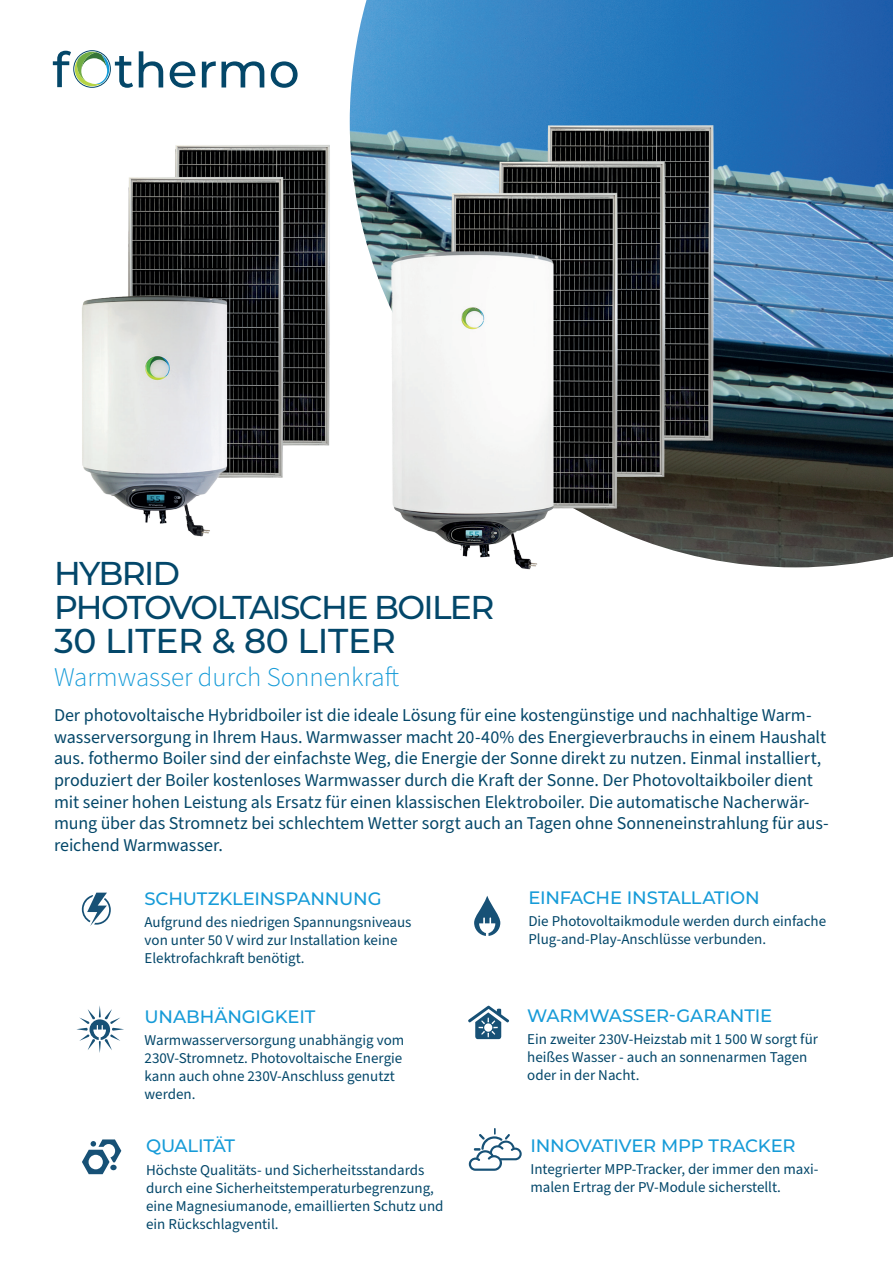
<style>
.page{position:relative;width:893px;height:1263px;background:#fff}
.page>*{position:absolute;margin:0;border:0;box-sizing:border-box;transform-origin:0 0}
.t1{font:500 34.5px "Montserrat";letter-spacing:-.01em;color:#03476a}
.t2{font:500 33px/34.2px "Montserrat";letter-spacing:-.05em;color:#03476a}
.t3{font:300 27px "Source Sans Pro";color:#169bd8}
.t4{font:18px/21.6px "Source Sans Pro";letter-spacing:-.005em;color:#044769}
.t5{font:500 18px "Montserrat";letter-spacing:-.01em;color:#169bd8}
.t6{font:15px/18px "Source Sans Pro";color:#03476a}
</style>
<div class="page">
<img style="left:350px;top:0;width:543px;height:567px">
<div style="left:73px;top:50px;width:38px;height:38px;border:1px solid #044769;border-radius:50%"></div>
<svg style="left:53px;top:51px;width:56px;height:36px"></svg>
<svg style="left:115px;top:56px;width:18px;height:32px"></svg>
<svg style="left:139px;top:51px;width:24px;height:36px"></svg>
<svg style="left:170px;top:61px;width:25px;height:27px"></svg>
<svg style="left:202px;top:61px;width:62px;height:26px"></svg>
<svg style="left:271px;top:61px;width:27px;height:27px"></svg>
<svg style="left:468px;top:1006px;width:41px;height:33px"></svg>
<svg style="left:82px;top:1139px;width:39px;height:35px"></svg>
<svg style="left:76px;top:1006px;width:48px;height:47px"></svg>
<svg style="left:474px;top:896px;width:26px;height:40px"></svg>
<svg style="left:82px;top:893px;width:29px;height:33px"></svg>
<svg style="left:469px;top:1128px;width:53px;height:43px"></svg>
<img style="left:82px;top:144px;width:282px;height:396px">
<img style="left:364px;top:119px;width:355px;height:451px">
<h2 class="t2" style="left:54px;top:555px;width:442px">HYBRID<br>PHOTOVOLTAISCHE BOILER</h2>
<h1 class="t1" style="left:54px;top:617px;width:343px">30 LITER &amp; 80 LITER</h1>
<h3 class="t3" style="left:54px;top:659px;width:347px">Warmwasser durch Sonnenkraft</h3>
<p class="t4" style="left:54px;top:705px;width:776px">Der photovoltaische Hybridboiler ist die ideale Lösung für eine kostengünstige und nachhaltige Warm&shy;wasserversorgung in Ihrem Haus. Warmwasser macht 20-40% des Energieverbrauchs in einem Haushalt aus. fothermo Boiler sind der einfachste Weg, die Energie der Sonne direkt zu nutzen. Einmal installiert, produziert der Boiler kostenloses Warmwasser durch die Kraft der Sonne. Der Photovoltaikboiler dient mit seiner hohen Leistung als Ersatz für einen klassischen Elektroboiler. Die automatische Nacherwär&shy;mung über das Stromnetz bei schlechtem Wetter sorgt auch an Tagen ohne Sonneneinstrahlung für aus&shy;reichend Warmwasser.</p>
<p class="t5" style="left:145px;top:886px;width:239px">SCHUTZKLEINSPANNUNG</p>
<p class="t5" style="left:528px;top:885px;width:233px">EINFACHE INSTALLATION</p>
<p class="t6" style="left:145px;top:913px;width:268px">Aufgrund des niedrigen Spannungsniveaus von unter 50 V wird zur Installation keine<br>Elektrofachkraft benötigt.</p>
<p class="t5" style="left:145px;top:1004px;width:172px">UNABHÄNGIGKEIT</p>
<p class="t6" style="left:145px;top:1031px;width:261px">Warmwasserversorgung unabhängig vom<br>230V-Stromnetz. Photovoltaische Energie kann auch ohne 230V-Anschluss genutzt werden.</p>
<p class="t6" style="left:528px;top:913px;width:299px">Die Photovoltaikmodule werden durch einfache<br>Plug-and-Play-Anschlüsse verbunden.</p>
<p class="t5" style="left:527px;top:1003px;width:246px">WARMWASSER-GARANTIE</p>
<p class="t6" style="left:527px;top:1030px;width:292px">Ein zweiter 230V-Heizstab mit 1 500 W sorgt für heißes Wasser - auch an sonnenarmen Tagen oder in der Nacht.</p>
<p class="t5" style="left:146px;top:1132px;width:91px">QUALITÄT</p>
<p class="t5" style="left:530px;top:1133px;width:267px">INNOVATIVER MPP TRACKER</p>
<p class="t6" style="left:146px;top:1162px;width:299px">Höchste Qualitäts- und Sicherheitsstandards durch eine Sicherheitstemperaturbegrenzung, eine Magnesiumanode, emaillierten Schutz und ein Rückschlagventil.</p>
<p class="t6" style="left:530px;top:1161px;width:289px">Integrierter MPP-Tracker, der immer den maxi&shy;malen Ertrag der PV-Module sicherstellt.</p>
</div>
